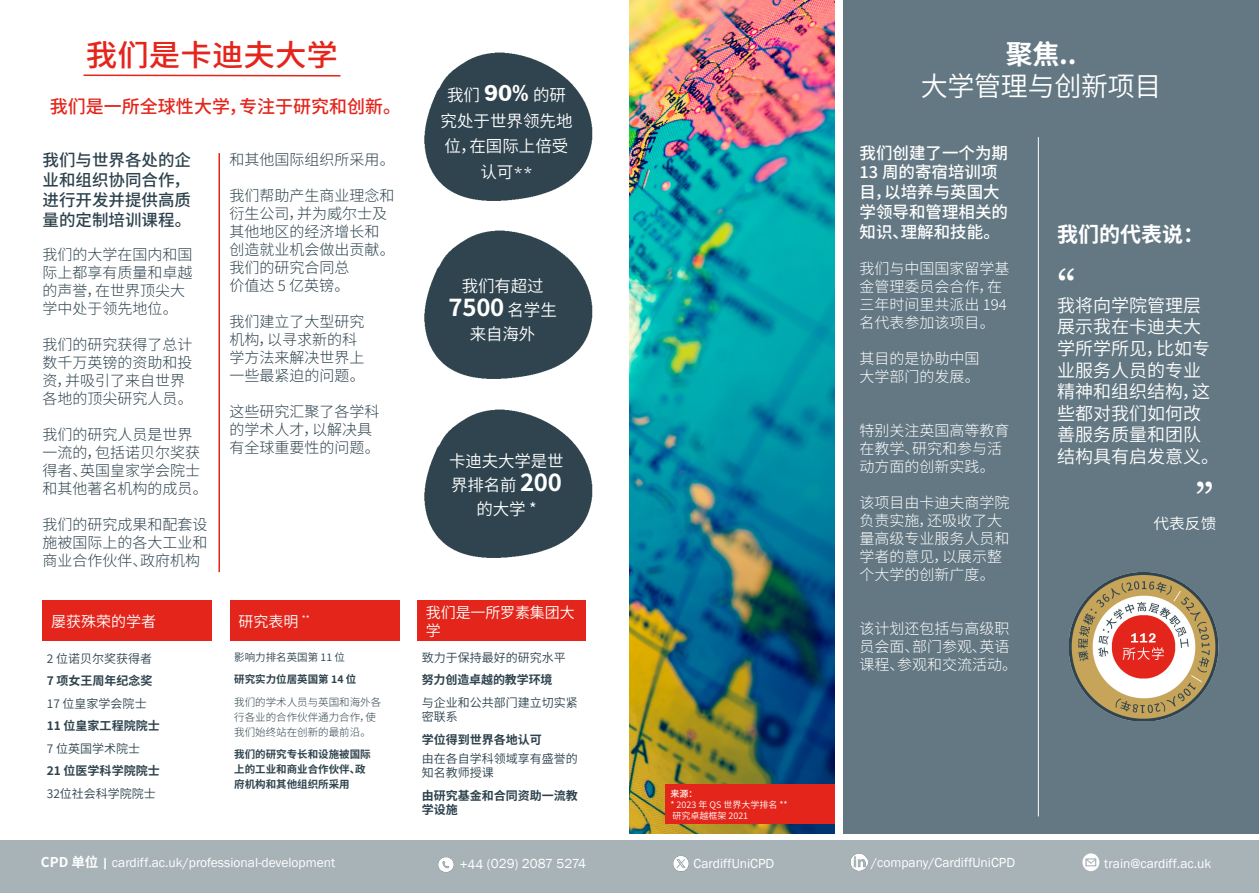
<style>
.page{position:relative;width:1259px;height:893px;background:#fff}
.page>*{position:absolute;margin:0;border:0;box-sizing:border-box;transform-origin:0 0}
.t1{font:46.5px "Georgia";color:#fff}
.t2{font:500 30px "Source Han Sans SC";color:#e4251b;scale:1.05 1}
.t3{font:27px "Source Han Sans SC";letter-spacing:-.01em;color:#fff}
.t4{font:700 27px "Source Han Sans SC";color:#fff}
.t5{font:700 24px "Source Han Sans SC";color:#fff}
.t6{font:700 21px "Source Han Sans SC";color:#fff}
.t7{font:18px/21.6px "Source Han Sans SC";color:#fff}
.t8{font:500 18px "Source Han Sans SC";color:#e4251b}
.t9{font:16.5px/25.5px "Source Han Sans SC";letter-spacing:-.01em;color:#fff;text-align:center}
.t10{font:500 16.5px/19.8px "Source Han Sans SC";color:#fff}
.t11{font:500 16.5px/19.8px "Source Han Sans SC";color:#2d424d;text-align:justify}
.t12{font:300 15px/18px "Source Han Sans SC";color:#2d424d}
.t13{font:300 15px/18px "Source Han Sans SC";color:#fff}
.t14{font:300 15px/18px "Source Han Sans SC";color:#2f444e}
.t15{font:15px/18px "Source Han Sans SC";color:#fff}
.t16{font:15px "Source Han Sans SC";color:#fff;scale:1.05 1}
.t17{font:13.5px "Franklin Gothic";color:#fff}
.t18{font:12px/14.4px "Source Han Sans SC";color:#2d424d}
.t19{font:700 12px "Source Han Sans SC";color:#2f444e}
.t20{font:12px "Source Han Sans SC";color:#2f444e}
.t21{font:700 12px/14.4px "Source Han Sans SC";color:#2d424d}
.t22{font:300 10.5px/15px "Source Han Sans SC";color:#2d424d}
.t23{font:700 10.5px/15px "Source Han Sans SC";color:#2f444e}
.t24{font:700 10.5px "Source Han Sans SC";color:#2d424d}
.t25{font:10.5px "Source Han Sans SC";color:#2d424d}
.t26{font:9px "Source Han Sans SC";color:#fff}
.t27{font:500 9px "Source Han Sans SC";color:#fff}
.s1{font-family:"Franklin Gothic URW Dem";font-size:24px}
.s2{font-family:"Franklin Gothic"}
.s3{font-weight:400;font-size:16.5px}
.s4{font-weight:700;font-size:24px}
.s5{font-family:"Source Han Sans SC";font-weight:700}
.s6{font-family:"Franklin Gothic URW";font-weight:500}
</style>
<div class="page">
<div style="left:843px;top:0;width:416px;height:833px;background:#637883"></div>
<div style="left:0;top:840px;width:1259px;height:53px;background:#a8b3b8"></div>
<img style="left:629px;top:0;width:205px;height:833px">
<svg style="left:1082px;top:853px;width:17px;height:18px"></svg>
<img style="left:850px;top:853px;width:17px;height:17px">
<img style="left:438px;top:857px;width:16px;height:16px">
<svg style="left:83px;top:74px;width:258px;height:3px"></svg>
<div style="left:665px;top:785px;width:169px;height:39px;background:#e4251b"></div>
<div style="left:43px;top:601px;width:169px;height:40px;background:#e4251b"></div>
<div style="left:230px;top:601px;width:169px;height:40px;background:#e4251b"></div>
<div style="left:417px;top:601px;width:169px;height:40px;background:#e4251b"></div>
<hr style="left:1038px;top:137px;width:1px;height:679px;background:#fff">
<hr style="left:218px;top:153px;width:2px;height:419px;background:#e4251b">
<img style="left:1069px;top:572px;width:149px;height:149px">
<img style="left:673px;top:855px;width:16px;height:17px">
<img style="left:424px;top:52px;width:169px;height:149px">
<img style="left:424px;top:230px;width:169px;height:149px">
<img style="left:424px;top:409px;width:169px;height:149px">
<p class="t2" style="left:86px;top:39px;width:241px">我们是卡迪夫大学</p>
<p class="t8" style="left:50px;top:97px;width:353px">我们是一所全球性大学，专注于研究和创新。</p>
<p class="t11" style="left:43px;top:151px;width:150px">我们与世界各处的企业和组织协同合作，进行开发并提供高质量的定制培训课程。</p>
<p class="t14" style="left:43px;top:246px;width:152px">我们的大学在国内和国际上都享有质量和卓越的声誉，在世界顶尖大学中处于领先地位。</p>
<p class="t12" style="left:43px;top:336px;width:152px">我们的研究获得了总计数千万英镑的资助和投资，并吸引了来自世界各地的顶尖研究人员。</p>
<p class="t12" style="left:43px;top:426px;width:167px">我们的研究人员是世界一流的，包括诺贝尔奖获得者、英国皇家学会院士和其他著名机构的成员。</p>
<p class="t12" style="left:43px;top:516px;width:167px;text-align:justify">我们的研究成果和配套设施被国际上的各大工业和商业合作伙伴、政府机构</p>
<p class="t15" style="left:51px;top:613px;width:106px">屡获殊荣的学者</p>
<p class="t20" style="left:47px;top:652px;width:107px">2 位诺贝尔奖获得者</p>
<p class="t19" style="left:47px;top:674px;width:107px">7 项女王周年纪念奖</p>
<p class="t20" style="left:47px;top:697px;width:101px">17 位皇家学会院士</p>
<p class="t19" style="left:47px;top:719px;width:114px">11 位皇家工程院院士</p>
<p class="t20" style="left:47px;top:742px;width:95px">7 位英国学术院士</p>
<p class="t19" style="left:47px;top:764px;width:114px">21 位医学科学院院士</p>
<p class="t18" style="left:47px;top:786px;width:111px">32位社会科学院院士</p>
<p class="t12" style="left:229px;top:151px;width:167px">和其他国际组织所采用。</p>
<p class="t12" style="left:229px;top:187px;width:167px">我们帮助产生商业理念和衍生公司，并为威尔士及其他地区的经济增长和创造就业机会做出贡献。</p>
<p class="t12" style="left:229px;top:259px;width:121px">我们的研究合同总价值达 5 亿英镑。</p>
<p class="t12" style="left:229px;top:313px;width:137px">我们建立了大型研究机构，以寻求新的科学方法来解决世界上一些最紧迫的问题。</p>
<p class="t12" style="left:229px;top:403px;width:152px">这些研究汇聚了各学科的学术人才，以解决具有全球重要性的问题。</p>
<p class="t15" style="left:238px;top:613px;width:73px">研究表明 <sup>**</sup></p>
<p class="t25" style="left:234px;top:651px;width:112px">影响力排名英国第 11 位</p>
<p class="t24" style="left:234px;top:673px;width:124px">研究实力位居英国第 14 位</p>
<p class="t22" style="left:234px;top:695px;width:148px">我们的学术人员与英国和海外各行各业的合作伙伴通力合作，使我们始终站在创新的最前沿。</p>
<p class="t23" style="left:234px;top:747px;width:138px">我们的研究专长和设施被国际上的工业和商业合作伙伴、政府机构和其他组织所采用</p>
<p class="t9" style="left:440px;top:83px;width:133px">我们 <span class="s1">90%</span> 的研究处于世界领先地位，在国际上倍受认可<span class="s2">**</span></p>
<p class="t9" style="left:462px;top:274px;width:83px">我们有超过</p>
<p class="t5" style="left:448px;top:294px;width:110px">7500 <span class="s3">名学生</span></p>
<p class="t9" style="left:470px;top:322px;width:67px">来自海外</p>
<p class="t9" style="left:449px;top:449px;width:116px;line-height:24px">卡迪夫大学是世界排名前 <span class="s4">200</span>的大学 *</p>
<p class="t15" style="left:426px;top:604px;width:150px">我们是一所罗素集团大学</p>
<p class="t18" style="left:422px;top:650px;width:145px">致力于保持最好的研究水平</p>
<p class="t19" style="left:422px;top:673px;width:132px">努力创造卓越的教学环境</p>
<p class="t18" style="left:422px;top:695px;width:157px">与企业和公共部门建立切实紧密联系</p>
<p class="t21" style="left:422px;top:732px;width:121px">学位得到世界各地认可</p>
<p class="t18" style="left:422px;top:752px;width:157px">由在各自学科领域享有盛誉的知名教师授课</p>
<p class="t21" style="left:422px;top:789px;width:157px">由研究基金和合同资助一流教学设施</p>
<p class="t27" style="left:670px;top:789px;width:28px">来源：</p>
<p class="t26" style="left:670px;top:800px;width:119px">* 2023 年 QS 世界大学排名 **</p>
<p class="t26" style="left:672px;top:810px;width:77px">研究卓越框架 2021</p>
<p class="t4" style="left:1005px;top:39px;width:72px">聚焦..</p>
<p class="t3" style="left:920px;top:71px;width:242px">大学管理与创新项目</p>
<p class="t10" style="left:859px;top:143px;width:150px">我们创建了一个为期<br>13 周的寄宿培训项目，以培养与英国大学领导和管理相关的知识、理解和技能。</p>
<p class="t13" style="left:859px;top:260px;width:151px">我们与中国国家留学基金管理委员会合作，在三年时间里共派出 194名代表参加该项目。</p>
<p class="t13" style="left:859px;top:350px;width:122px">其目的是协助中国大学部门的发展。</p>
<p class="t13" style="left:859px;top:422px;width:151px">特别关注英国高等教育在教学、研究和参与活动方面的创新实践。</p>
<p class="t13" style="left:859px;top:494px;width:151px">该项目由卡迪夫商学院负责实施，还吸收了大量高级专业服务人员和学者的意见，以展示整个大学的创新广度。</p>
<p class="t13" style="left:859px;top:620px;width:159px">该计划还包括与高级职员会面、部门参观、英语课程、参观和交流活动。</p>
<p class="t6" style="left:1057px;top:223px;width:148px">我们的代表说：</p>
<p class="t1" style="left:1057px;top:252px;width:21px">“</p>
<p class="t7" style="left:1057px;top:295px;width:164px">我将向学院管理层展示我在卡迪夫大学所学所见，比如专业服务人员的专业精神和组织结构，这些都对我们如何改善服务质量和团队结构具有启发意义。</p>
<p class="t1" style="left:1214px;top:509px;width:21px;rotate:-180deg">“</p>
<p class="t16" style="left:1153px;top:515px;width:61px">代表反馈</p>
<p class="t17" style="left:41px;top:854px;width:296px"><span class="s5">CPD 单位</span> <span class="s6">|</span> cardiff.ac.uk/professional-development</p>
<p class="t17" style="left:460px;top:855px;width:128px">+44 (029) 2087 5274</p>
<p class="t17" style="left:693px;top:855px;width:82px">CardiffUniCPD</p>
<p class="t17" style="left:1104px;top:855px;width:108px">train@cardiff.ac.uk</p>
<p class="t17" style="left:871px;top:854px;width:146px">/company/CardiffUniCPD</p>
</div>
